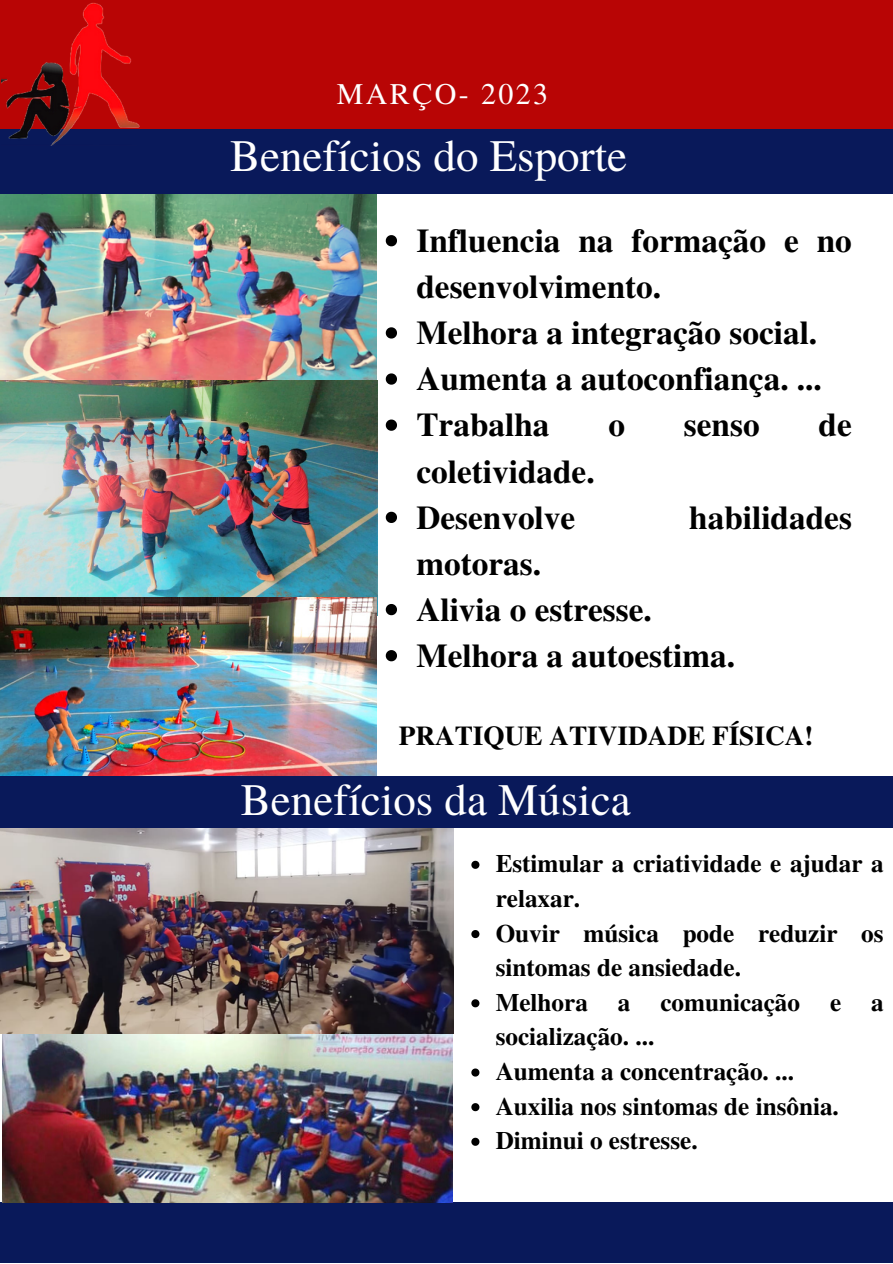
<style>
.page{position:relative;width:893px;height:1264px;background:#fff}
.page>*{position:absolute;margin:0;border:0;box-sizing:border-box;transform-origin:0 0}
.t1{font:45px "Te X Gyre Termes";color:#fff}
.t2{font:700 33.3px/46px "Te X Gyre Termes";color:#000}
.t3{font:30px "Te X Gyre Termes";letter-spacing:.08em;color:#fff}
.t4{font:700 27.3px "Te X Gyre Termes";color:#000}
.t5{font:700 25.2px/34.7px "Te X Gyre Termes";color:#000}
</style>
<div class="page">
<div style="left:0;top:0;width:892px;height:145px;background:#b80505"></div>
<img style="left:0;top:194px;width:377px;height:186px">
<img style="left:0;top:380px;width:377px;height:235px">
<img style="left:0;top:597px;width:376px;height:179px">
<div style="left:0;top:129px;width:892px;height:65px;background:#09195a"></div>
<img style="left:1px;top:2px;width:139px;height:144px">
<div style="left:0;top:1202px;width:892px;height:60px;background:#09195a"></div>
<img style="left:3px;top:1033px;width:449px;height:169px">
<img style="left:0;top:828px;width:453px;height:205px">
<div style="left:0;top:776px;width:892px;height:52px;background:#09195a"></div>
<svg style="left:471px;top:860px;width:8px;height:8px"></svg>
<svg style="left:471px;top:930px;width:8px;height:8px"></svg>
<svg style="left:471px;top:999px;width:8px;height:8px"></svg>
<svg style="left:471px;top:1068px;width:8px;height:8px"></svg>
<svg style="left:471px;top:1103px;width:8px;height:8px"></svg>
<svg style="left:471px;top:1137px;width:8px;height:8px"></svg>
<svg style="left:386px;top:235px;width:11px;height:11px"></svg>
<svg style="left:386px;top:327px;width:11px;height:11px"></svg>
<svg style="left:386px;top:373px;width:11px;height:11px"></svg>
<svg style="left:386px;top:419px;width:11px;height:12px"></svg>
<svg style="left:386px;top:512px;width:11px;height:11px"></svg>
<svg style="left:386px;top:604px;width:11px;height:11px"></svg>
<svg style="left:386px;top:650px;width:11px;height:11px"></svg>
<p class="t3" style="left:337px;top:73px;width:213px">MARÇO- 2023</p>
<h1 class="t1" style="left:230px;top:124px;width:398px">Benefícios do Esporte</h1>
<h2 class="t2" style="left:416px;top:216px;width:437px">Influencia na formação e no desenvolvimento.<br>Melhora a integração social.<br>Aumenta a autoconfiança. ...<br>Trabalha</h2>
<h2 class="t2" style="left:608px;top:400px;width:18px">o</h2>
<h2 class="t2" style="left:684px;top:400px;width:77px">senso</h2>
<h2 class="t2" style="left:818px;top:400px;width:35px">de</h2>
<h2 class="t2" style="left:416px;top:446px;width:180px">coletividade.<br>Desenvolve</h2>
<h2 class="t2" style="left:689px;top:492px;width:164px">habilidades</h2>
<h2 class="t2" style="left:416px;top:538px;width:320px">motoras.<br>Alivia o estresse.<br>Melhora a autoestima.</h2>
<p class="t4" style="left:399px;top:714px;width:416px">PRATIQUE ATIVIDADE FÍSICA!</p>
<h1 class="t1" style="left:241px;top:767px;width:391px">Benefícios da Música</h1>
<p class="t5" style="left:495px;top:845px;width:389px">Estimular a criatividade e ajudar a relaxar.<br>Ouvir música pode reduzir os sintomas de ansiedade.<br>Melhora a comunicação e a socialização. ...<br>Aumenta a concentração. ...<br>Auxilia nos sintomas de insônia.<br>Diminui o estresse.</p>
</div>
